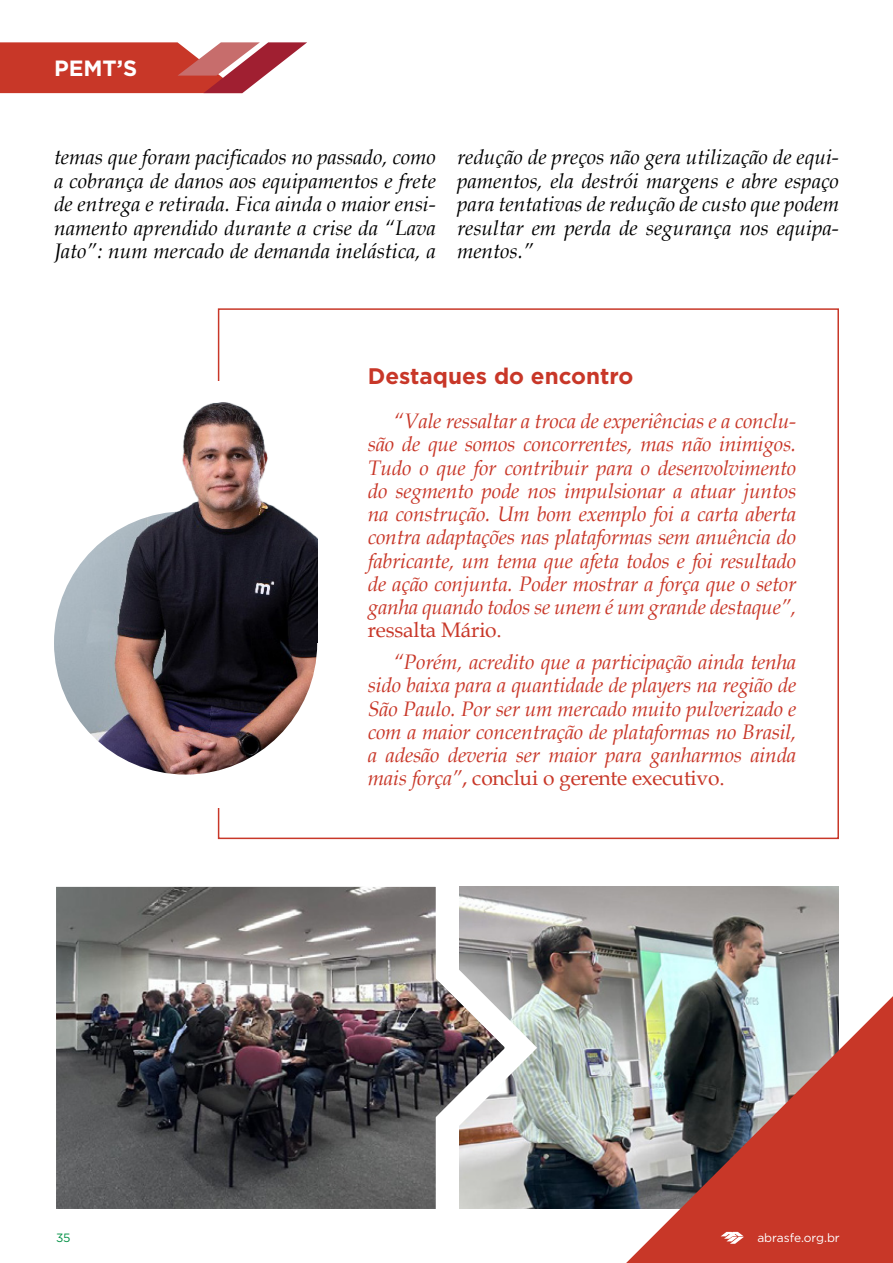
<style>
.page{position:relative;width:893px;height:1263px;background:#fff}
.page>*{position:absolute;margin:0;border:0;box-sizing:border-box;transform-origin:0 0}
.t1{font:700 22.5px "Gotham";color:#c83728}
.t2{font:700 22.05px "Gotham";color:#fff}
.t3{font:italic 21px/23.2px "Book Antiqua";letter-spacing:-.01em;color:#c83728;text-align:justify}
.t4{font:italic 21px/23.5px "Book Antiqua";color:#000;text-align:justify}
.t5{font:21px "Book Antiqua";letter-spacing:-.01em;color:#c83728}
.t6{font:12px "Gotham";color:#fff}
.t7{font:12px "Gotham";color:#009145}
.s1{font-style:normal}
</style>
<div class="page">
<svg style="left:0;top:42px;width:307px;height:51px;background:#cb574f"></svg>
<img style="left:54px;top:511px;width:263px;height:263px;border-radius:132px">
<img style="left:143px;top:308px;width:175px;height:335px">
<img style="left:553px;top:887px;width:286px;height:322px">
<img style="left:56px;top:886px;width:497px;height:323px">
<svg style="left:626px;top:996px;width:267px;height:267px;background:#a56159"></svg>
<svg style="left:721px;top:1232px;width:23px;height:12px"></svg>
<p class="t2" style="left:54px;top:54px;width:85px">PEMT’S</p>
<p class="t4" style="left:54px;top:145px;width:383px">temas que foram pacificados no passado, como a cobrança de danos aos equipamentos e frete de entrega e retirada. Fica ainda o maior ensi&shy;namento aprendido durante a crise da “Lava Jato”: num mercado de demanda inelástica, a</p>
<p class="t4" style="left:457px;top:145px;width:383px">redução de preços não gera utilização de equi&shy;pamentos, ela destrói margens e abre espaço para tentativas de redução de custo que podem resultar em perda de segurança nos equipa&shy;mentos.”</p>
<p class="t7" style="left:56px;top:1229px;width:16px">35</p>
<p class="t1" style="left:368px;top:361px;width:267px">Destaques do encontro</p>
<p class="t3" style="left:368px;top:409px;width:430px;text-indent:26px">“Vale ressaltar a troca de experiências e a conclu&shy;são de que somos concorrentes, mas não inimigos.<br>Tudo o que for contribuir para o desenvolvimento do segmento pode nos impulsionar a atuar juntos na construção. Um bom exemplo foi a carta aberta contra adaptações nas plataformas sem anuência do fabricante, um tema que afeta todos e foi resultado de ação conjunta. Poder mostrar a força que o setor ganha quando todos se unem é um grande destaque”,</p>
<p class="t5" style="left:368px;top:616px;width:135px">ressalta Mário.</p>
<p class="t3" style="left:368px;top:650px;width:430px;text-indent:26px">“Porém, acredito que a participação ainda tenha sido baixa para a quantidade de players na região de São Paulo. Por ser um mercado muito pulverizado e com a maior concentração de plataformas no Brasil, a adesão deveria ser maior para ganharmos ainda mais força”<span class="s1">, conclui o gerente executivo.</span></p>
<p class="t6" style="left:757px;top:1229px;width:84px">abrasfe.org.br</p>
</div>
